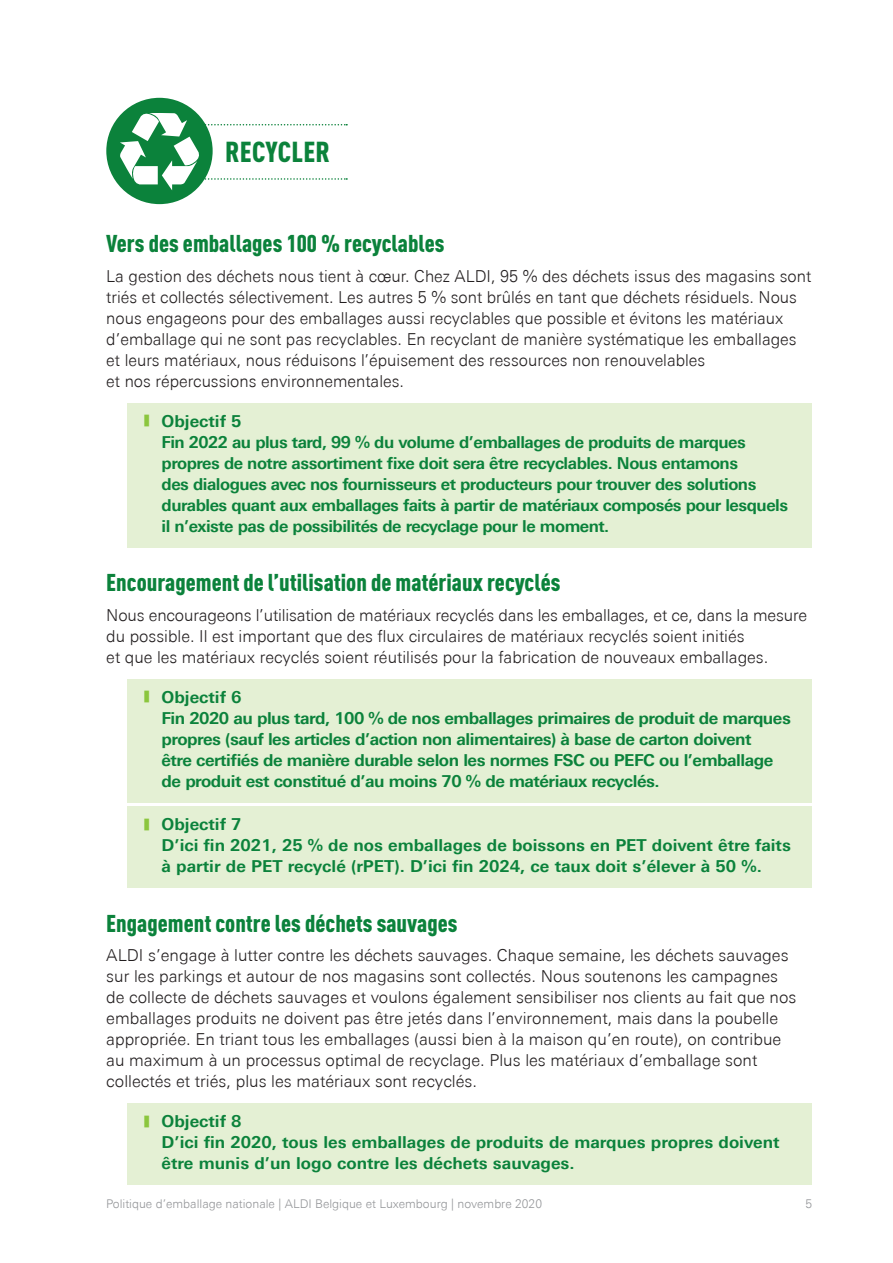
<style>
.page{position:relative;width:893px;height:1263px;background:#fff}
.page>*{position:absolute;margin:0;border:0;box-sizing:border-box;transform-origin:0 0}
.Titel_iconen{font:900 condensed 28.5px "DIN Pro";letter-spacing:.01em;color:#0b823b}
.Tussentitel{font:900 condensed 24px "DIN Pro";color:#0b823b}
.Tekst{font:300 16.5px/21px "Univers Next Pro";color:#231f20}
.t1{font:700 16.5px/21px "Univers Next Pro";letter-spacing:-.03em;color:#0b823b}
.t2{font:700 16.5px/21px "Univers Next Pro";color:#0b823b}
.t3{font:300 12px "Univers Next Pro";color:#939598}
</style>
<div class="page">
<div style="left:128px;top:403px;width:684px;height:144px;background:#e4f0d4"></div>
<div style="left:128px;top:679px;width:684px;height:123px;background:#e4f0d4"></div>
<div style="left:128px;top:807px;width:684px;height:81px;background:#e4f0d4"></div>
<div style="left:128px;top:1104px;width:684px;height:81px;background:#e4f0d4"></div>
<div style="left:106px;top:98px;width:107px;height:106px;background:#0b823b;border-radius:50%"></div>
<svg style="left:120px;top:113px;width:227px;height:77px"></svg>
<p class="Titel_iconen" style="left:225px;top:130px;width:106px">RECYCLER</p>
<p class="Tussentitel" style="left:106px;top:225px;width:340px">Vers des emballages 100 % recyclables</p>
<p class="Tekst" style="left:106px;top:265px;width:707px">La gestion des déchets nous tient à cœur. Chez ALDI, 95 % des déchets issus des magasins sont triés et collectés sélectivement. Les autres 5 % sont brûlés en tant que déchets résiduels. Nous nous engageons pour des emballages aussi recyclables que possible et évitons les matériaux d’emballage qui ne sont pas recyclables. En recyclant de manière systématique les emballages et leurs matériaux, nous réduisons l’épuisement des ressources non renouvelables<br>et nos répercussions environnementales.</p>
<p class="t1" style="left:162px;top:410px;width:628px">Objectif 5<br>Fin 2022 au plus tard, 99 % du volume d’emballages de produits de marques propres de notre assortiment fixe doit sera être recyclables. Nous entamons<br>des dialogues avec nos fournisseurs et producteurs pour trouver des solutions durables quant aux emballages faits à partir de matériaux composés pour lesquels il n’existe pas de possibilités de recyclage pour le moment.</p>
<p class="Tussentitel" style="left:106px;top:564px;width:456px">Encouragement de l’utilisation de matériaux recyclés</p>
<p class="Tekst" style="left:106px;top:604px;width:702px">Nous encourageons l’utilisation de matériaux recyclés dans les emballages, et ce, dans la mesure du possible. Il est important que des flux circulaires de matériaux recyclés soient initiés<br>et que les matériaux recyclés soient réutilisés pour la fabrication de nouveaux emballages.</p>
<p class="t1" style="left:162px;top:686px;width:631px">Objectif 6<br>Fin 2020 au plus tard, 100 % de nos emballages primaires de produit de marques propres (sauf les articles d’action non alimentaires) à base de carton doivent<br>être certifiés de manière durable selon les normes FSC ou PEFC ou l’emballage de produit est constitué d’au moins 70 % de matériaux recyclés.</p>
<p class="t2" style="left:162px;top:814px;width:631px">Objectif 7<br>D’ici fin 2021, 25 % de nos emballages de boissons en PET doivent être faits à partir de PET recyclé (rPET). D’ici fin 2024, ce taux doit s’élever à 50 %.</p>
<p class="Tussentitel" style="left:106px;top:905px;width:353px">Engagement contre les déchets sauvages</p>
<p class="Tekst" style="left:106px;top:945px;width:692px">ALDI s’engage à lutter contre les déchets sauvages. Chaque semaine, les déchets sauvages sur les parkings et autour de nos magasins sont collectés. Nous soutenons les campagnes de collecte de déchets sauvages et voulons également sensibiliser nos clients au fait que nos emballages produits ne doivent pas être jetés dans l’environnement, mais dans la poubelle appropriée. En triant tous les emballages (aussi bien à la maison qu’en route), on contribue au maximum à un processus optimal de recyclage. Plus les matériaux d’emballage sont collectés et triés, plus les matériaux sont recyclés.</p>
<p class="t2" style="left:162px;top:1111px;width:619px">Objectif 8<br>D’ici fin 2020, tous les emballages de produits de marques propres doivent être munis d’un logo contre les déchets sauvages.</p>
<p class="t3" style="left:106px;top:1196px;width:437px">Politique d’emballage nationale | ALDI Belgique et Luxembourg | novembre 2020</p>
<p class="t3" style="left:805px;top:1196px;width:8px">5</p>
</div>
